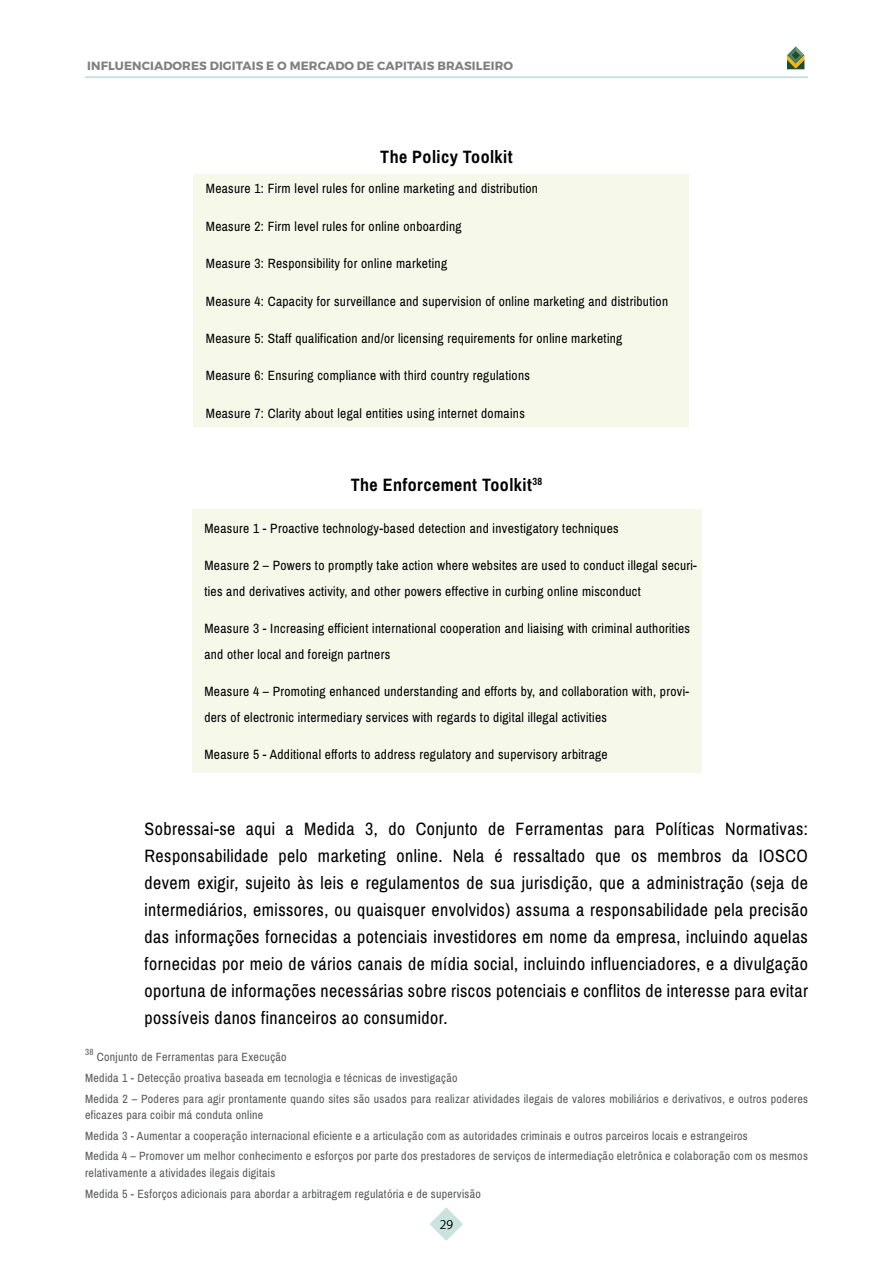
<style>
.page{position:relative;width:893px;height:1263px;background:#fff}
.page>*{position:absolute;margin:0;border:0;box-sizing:border-box;transform-origin:0 0}
.t1{font:18px/26.8px "Archivo Narrow";letter-spacing:.025em;color:#000;text-align:justify}
.t2{font:700 18px "Archivo Narrow";letter-spacing:.025em;color:#000}
.t3{font:13.5px/25.3px "Archivo Narrow";letter-spacing:.025em;color:#000}
.t4{font:300 13.5px "Myriad Pro";color:#000}
.t5{font:12px/20.7px "Archivo Narrow";letter-spacing:.025em;color:#58595b}
.t6{font:700 12px "Montserrat";letter-spacing:.01em;color:#7f7f7f}
.t7{font:9px "Archivo Narrow";color:#58595b}
</style>
<div class="page">
<svg style="left:430px;top:1207px;width:33px;height:34px"></svg>
<hr style="left:85px;top:76px;width:723px;height:2px;background:#007a69">
<svg style="left:787px;top:46px;width:17px;height:23px"></svg>
<div style="left:193px;top:174px;width:495px;height:253px;background:#f6f9ea"></div>
<div style="left:192px;top:509px;width:509px;height:264px;background:#f6f9ea"></div>
<p class="t6" style="left:87px;top:58px;width:427px">INFLUENCIADORES DIGITAIS E O MERCADO DE CAPITAIS BRASILEIRO</p>
<h1 class="t2" style="left:380px;top:146px;width:134px">The Policy Toolkit</h1>
<p class="t3" style="left:206px;top:176px;width:334px">Measure 1: Firm level rules for online marketing and distribution</p>
<p class="t3" style="left:206px;top:214px;width:257px">Measure 2: Firm level rules for online onboarding</p>
<p class="t3" style="left:206px;top:251px;width:243px">Measure 3: Responsibility for online marketing</p>
<p class="t3" style="left:206px;top:288px;width:464px">Measure 4: Capacity for surveillance and supervision of online marketing and distribution</p>
<p class="t3" style="left:206px;top:326px;width:418px">Measure 5: Staff qualification and/or licensing requirements for online marketing</p>
<p class="t3" style="left:206px;top:363px;width:326px">Measure 6: Ensuring compliance with third country regulations</p>
<p class="t3" style="left:206px;top:401px;width:321px">Measure 7: Clarity about legal entities using internet domains</p>
<h1 class="t2" style="left:351px;top:474px;width:193px">The Enforcement Toolkit<sup>38</sup></h1>
<p class="t3" style="left:204px;top:516px;width:416px">Measure 1 - Proactive technology-based detection and investigatory techniques</p>
<p class="t3" style="left:204px;top:553px;width:494px">Measure 2 – Powers to promptly take action where websites are used to conduct illegal securi&shy;ties and derivatives activity, and other powers effective in curbing online misconduct</p>
<p class="t3" style="left:204px;top:616px;width:487px">Measure 3 - Increasing efficient international cooperation and liaising with criminal authorities and other local and foreign partners</p>
<p class="t3" style="left:204px;top:679px;width:486px">Measure 4 – Promoting enhanced understanding and efforts by, and collaboration with, provi&shy;ders of electronic intermediary services with regards to digital illegal activities</p>
<p class="t3" style="left:204px;top:742px;width:405px">Measure 5 - Additional efforts to address regulatory and supervisory arbitrage</p>
<p class="t1" style="left:145px;top:816px;width:665px">Sobressai-se aqui a Medida 3, do Conjunto de Ferramentas para Políticas Normativas:<br>Responsabilidade pelo marketing online. Nela é ressaltado que os membros da IOSCO devem exigir, sujeito às leis e regulamentos de sua jurisdição, que a administração (seja de intermediários, emissores, ou quaisquer envolvidos) assuma a responsabilidade pela precisão das informações fornecidas a potenciais investidores em nome da empresa, incluindo aquelas fornecidas por meio de vários canais de mídia social, incluindo influenciadores, e a divulgação oportuna de informações necessárias sobre riscos potenciais e conflitos de interesse para evitar possíveis danos financeiros ao consumidor.</p>
<p class="t7" style="left:85px;top:1046px;width:10px">38</p>
<p class="t5" style="left:85px;top:1047px;width:724px;text-indent:12px">Conjunto de Ferramentas para Execução<br>Medida 1 - Detecção proativa baseada em tecnologia e técnicas de investigação<br>Medida 2 – Poderes para agir prontamente quando sites são usados para realizar atividades ilegais de valores mobiliários e derivativos, e outros poderes</p>
<p class="t5" style="left:85px;top:1105px;width:724px">eficazes para coibir má conduta online<br>Medida 3 - Aumentar a cooperação internacional eficiente e a articulação com as autoridades criminais e outros parceiros locais e estrangeiros<br>Medida 4 – Promover um melhor conhecimento e esforços por parte dos prestadores de serviços de intermediação eletrônica e colaboração com os mesmos</p>
<p class="t5" style="left:85px;top:1162px;width:397px">relativamente a atividades ilegais digitais<br>Medida 5 - Esforços adicionais para abordar a arbitragem regulatória e de supervisão</p>
<p class="t4" style="left:440px;top:1216px;width:15px">29</p>
</div>
